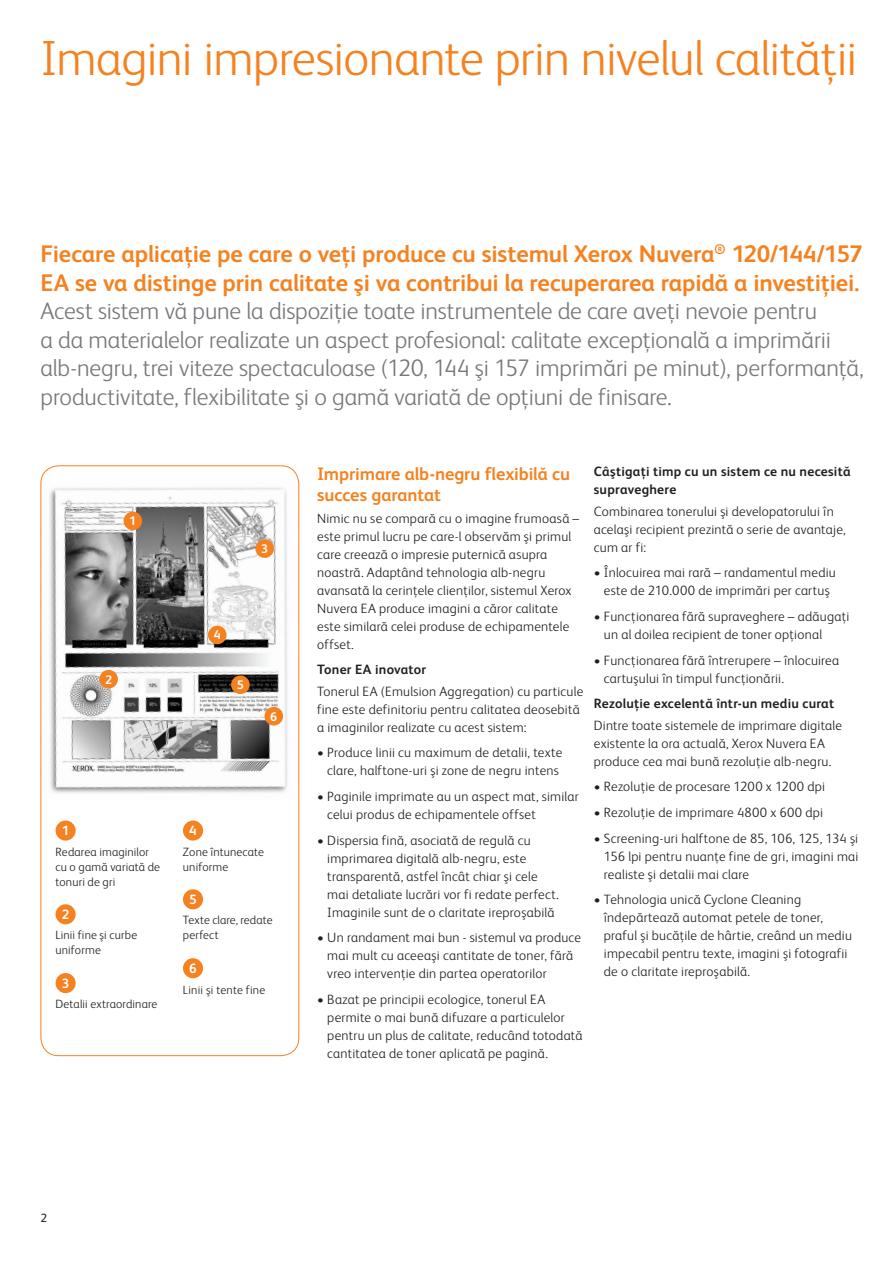
<style>
.page{position:relative;width:893px;height:1263px;background:#fff}
.page>*{position:absolute;margin:0;border:0;box-sizing:border-box;transform-origin:0 0}
.t1{font:300 49.5px "Xerox Sans";letter-spacing:-.015em;color:#f58220}
.t2{font:300 24px/28.5px "Xerox Sans";letter-spacing:-.005em;color:#76787b}
.t3{font:700 24px/28.5px "Xerox Sans";letter-spacing:-.005em;color:#f58220}
.t4{font:700 18px/21px "Xerox Sans";letter-spacing:-.005em;color:#f58220}
.t5{font:300 13.5px/18px "Xerox Sans";letter-spacing:.02em;color:#231f20}
.t6{font:700 13.5px/18px "Xerox Sans";letter-spacing:.015em;color:#231f20}
.t7{font:700 13.5px "Xerox Sans";color:#fff}
.t8{font:700 12.45px "Xerox Sans";color:#fff}
.t9{font:300 12px/15px "Xerox Sans";letter-spacing:.015em;color:#231f20}
.t10{font:12px "Xerox Sans";color:#231f20}
</style>
<div class="page">
<img style="left:49px;top:481px;width:251px;height:320px">
<div style="left:40px;top:465px;width:259px;height:591px;border:1px solid #f58220;border-radius:18px"></div>
<div style="left:255px;top:539px;width:19px;height:19px;background:#f58220;border-radius:50%"></div>
<div style="left:208px;top:626px;width:19px;height:18px;background:#f58220;border-radius:50%"></div>
<div style="left:231px;top:675px;width:19px;height:19px;background:#f58220;border-radius:50%"></div>
<div style="left:124px;top:512px;width:18px;height:18px;background:#f58220;border-radius:50%"></div>
<div style="left:99px;top:670px;width:19px;height:18px;background:#f58220;border-radius:50%"></div>
<div style="left:265px;top:707px;width:18px;height:18px;background:#f58220;border-radius:50%"></div>
<div style="left:56px;top:820px;width:20px;height:20px;background:#f58220;border-radius:50%"></div>
<div style="left:56px;top:904px;width:20px;height:20px;background:#f58220;border-radius:50%"></div>
<div style="left:56px;top:973px;width:20px;height:20px;background:#f58220;border-radius:50%"></div>
<div style="left:183px;top:820px;width:20px;height:20px;background:#f58220;border-radius:50%"></div>
<div style="left:183px;top:889px;width:20px;height:20px;background:#f58220;border-radius:50%"></div>
<div style="left:183px;top:958px;width:20px;height:20px;background:#f58220;border-radius:50%"></div>
<h1 class="t1" style="left:40px;top:25px;width:818px">Imagini impresionante prin nivelul calităţii</h1>
<h2 class="t3" style="left:40px;top:239px;width:824px">Fiecare aplicaţie pe care o veţi produce cu sistemul Xerox Nuvera<sup>®</sup> 120/144/157<br>EA se va distinge prin calitate şi va contribui la recuperarea rapidă a investiţiei.</h2>
<p class="t2" style="left:40px;top:296px;width:825px">Acest sistem vă pune la dispoziţie toate instrumentele de care aveţi nevoie pentru<br>a da materialelor realizate un aspect profesional: calitate excepţională a imprimării alb-negru, trei viteze spectaculoase (120, 144 şi 157 imprimări pe minut), performanţă, productivitate, flexibilitate şi o gamă variată de opţiuni de finisare.</p>
<p class="t8" style="left:129px;top:512px;width:9px">1</p>
<p class="t8" style="left:105px;top:671px;width:9px">2</p>
<p class="t8" style="left:261px;top:540px;width:9px">3</p>
<p class="t8" style="left:214px;top:627px;width:9px">4</p>
<p class="t8" style="left:237px;top:676px;width:9px">5</p>
<p class="t8" style="left:270px;top:708px;width:9px">6</p>
<p class="t7" style="left:62px;top:821px;width:9px">1</p>
<p class="t9" style="left:56px;top:843px;width:106px">Redarea imaginilor cu o gamă variată de tonuri de gri</p>
<p class="t7" style="left:62px;top:905px;width:9px">2</p>
<p class="t9" style="left:56px;top:927px;width:83px">Linii fine şi curbe uniforme</p>
<p class="t7" style="left:62px;top:974px;width:9px">3</p>
<p class="t9" style="left:56px;top:996px;width:103px">Detalii extraordinare</p>
<p class="t7" style="left:189px;top:821px;width:9px">4</p>
<p class="t9" style="left:183px;top:843px;width:83px">Zone întunecate uniforme</p>
<p class="t7" style="left:189px;top:890px;width:9px">5</p>
<p class="t9" style="left:183px;top:912px;width:91px">Texte clare, redate perfect</p>
<p class="t7" style="left:189px;top:959px;width:9px">6</p>
<p class="t9" style="left:183px;top:982px;width:84px">Linii şi tente fine</p>
<h3 class="t4" style="left:317px;top:462px;width:254px">Imprimare alb-negru flexibilă cu succes garantat</h3>
<p class="t5" style="left:317px;top:508px;width:264px">Nimic nu se compară cu o imagine frumoasă – este primul lucru pe care-l observăm şi primul care creează o impresie puternică asupra noastră. Adaptând tehnologia alb-negru avansată la cerinţele clienţilor, sistemul Xerox Nuvera EA produce imagini a căror calitate este similară celei produse de echipamentele offset.</p>
<p class="t6" style="left:317px;top:660px;width:111px">Toner EA inovator</p>
<p class="t5" style="left:317px;top:681px;width:268px">Tonerul EA (Emulsion Aggregation) cu particule fine este definitoriu pentru calitatea deosebită a imaginilor realizate cu acest sistem:</p>
<p class="t5" style="left:317px;top:743px;width:247px;text-align:center">• Produce linii cu maximum de detalii, texte clare, halftone-uri şi zone de negru intens</p>
<p class="t5" style="left:327px;top:787px;width:253px;text-indent:-10px">• Paginile imprimate au un aspect mat, similar celui produs de echipamentele offset</p>
<p class="t5" style="left:327px;top:830px;width:233px;text-indent:-10px">• Dispersia fină, asociată de regulă cu imprimarea digitală alb-negru, este transparentă, astfel încât chiar şi cele mai detaliate lucrări vor fi redate perfect.<br>Imaginile sunt de o claritate ireproşabilă</p>
<p class="t5" style="left:327px;top:928px;width:255px;text-indent:-10px">• Un randament mai bun - sistemul va produce mai mult cu aceeaşi cantitate de toner, fără vreo intervenţie din partea operatorilor</p>
<p class="t5" style="left:327px;top:989px;width:257px;text-indent:-10px">• Bazat pe principii ecologice, tonerul EA permite o mai bună difuzare a particulelor pentru un plus de calitate, reducând totodată cantitatea de toner aplicată pe pagină.</p>
<p class="t6" style="left:594px;top:462px;width:258px">Câştigaţi timp cu un sistem ce nu necesită supraveghere</p>
<p class="t5" style="left:594px;top:502px;width:253px">Combinarea tonerului şi developatorului în acelaşi recipient prezintă o serie de avantaje, cum ar fi:</p>
<p class="t5" style="left:594px;top:563px;width:243px;text-align:center">• Înlocuirea mai rară – randamentul mediu este de 210.000 de imprimări per cartuş</p>
<p class="t5" style="left:604px;top:607px;width:247px;text-indent:-10px">• Funcţionarea fără supraveghere – adăugaţi un al doilea recipient de toner opţional</p>
<p class="t5" style="left:604px;top:650px;width:237px;text-indent:-10px">• Funcţionarea fără întrerupere – înlocuirea cartuşului în timpul funcţionării.</p>
<p class="t6" style="left:594px;top:694px;width:242px">Rezoluţie excelentă într-un mediu curat</p>
<p class="t5" style="left:594px;top:716px;width:250px">Dintre toate sistemele de imprimare digitale existente la ora actuală, Xerox Nuvera EA produce cea mai bună rezoluţie alb-negru.</p>
<p class="t5" style="left:594px;top:777px;width:233px">• Rezoluţie de procesare 1200 x 1200 dpi</p>
<p class="t5" style="left:594px;top:803px;width:231px">• Rezoluţie de imprimare 4800 x 600 dpi</p>
<p class="t5" style="left:604px;top:828px;width:256px;text-align:justify;text-indent:-10px">• Screening-uri halftone de 85, 106, 125, 134 şi 156 lpi pentru nuanţe fine de gri, imagini mai realiste şi detalii mai clare</p>
<p class="t5" style="left:604px;top:890px;width:250px;text-indent:-10px">• Tehnologia unică Cyclone Cleaning îndepărtează automat petele de toner, praful şi bucăţile de hârtie, creând un mediu impecabil pentru texte, imagini şi fotografii de o claritate ireproşabilă.</p>
<p class="t10" style="left:40px;top:1210px;width:8px">2</p>
</div>
